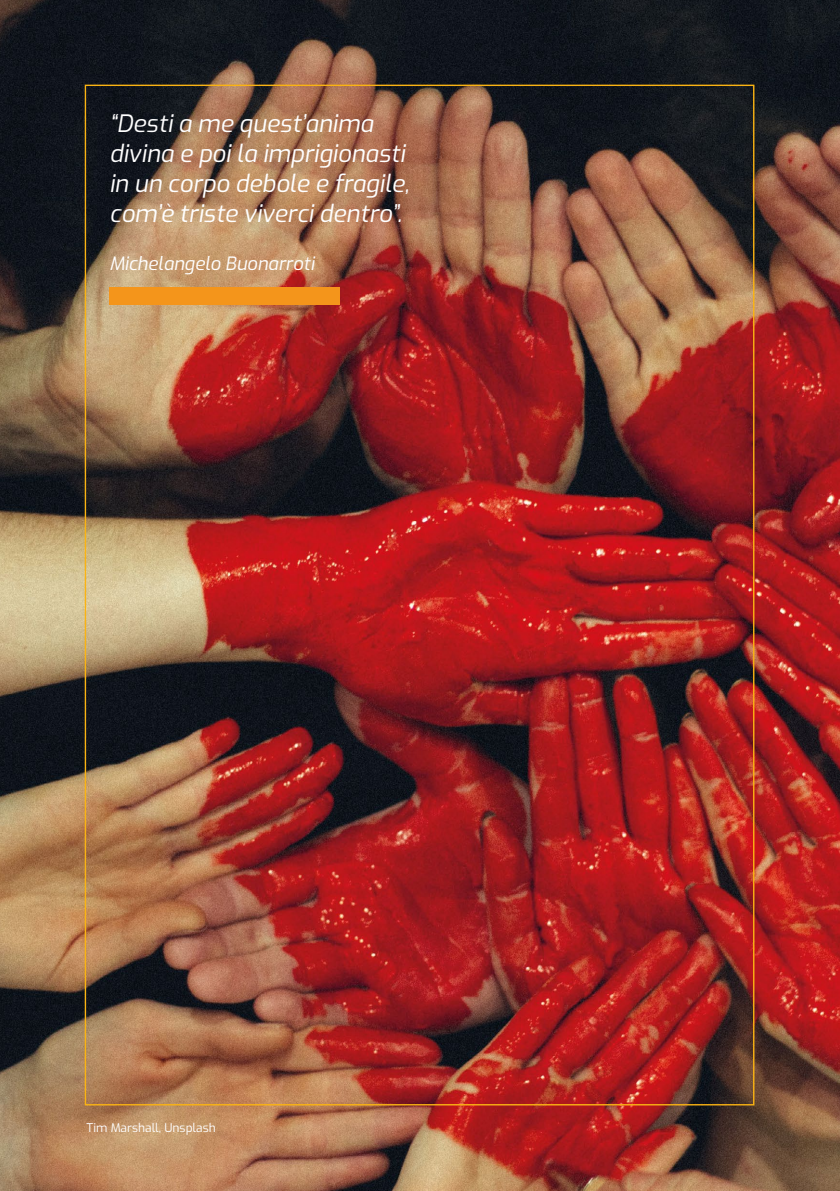
<style>
.page{position:relative;width:840px;height:1191px;background:#fff}
.page>*{position:absolute;margin:0;border:0;box-sizing:border-box;transform-origin:0 0}
.t1{font:italic 24px/30px "Exo";color:#fff}
.t2{font:800 19.2px "Exo";color:#fff;scale:.93 1}
.t3{font:italic 18.4px "Exo";color:#fff}
.t4{font:12px "Exo";color:#fff}
</style>
<div class="page">
<img style="left:0;top:0;width:839px;height:1191px">
<div style="left:109px;top:288px;width:230px;height:17px;background:#f4951b"></div>
<p class="t1" style="left:109px;top:107px;width:301px">“Desti a me quest’anima divina e poi la imprigionasti in un corpo debole e fragile, com’è triste viverci dentro”.</p>
<p class="t3" style="left:109px;top:250px;width:206px">Michelangelo Buonarroti</p>
<p class="t4" style="left:86px;top:1119px;width:131px">Tim Marshall, Unsplash</p>
<p class="t2" style="left:95px;top:1116px;width:25px">34</p>
</div>
